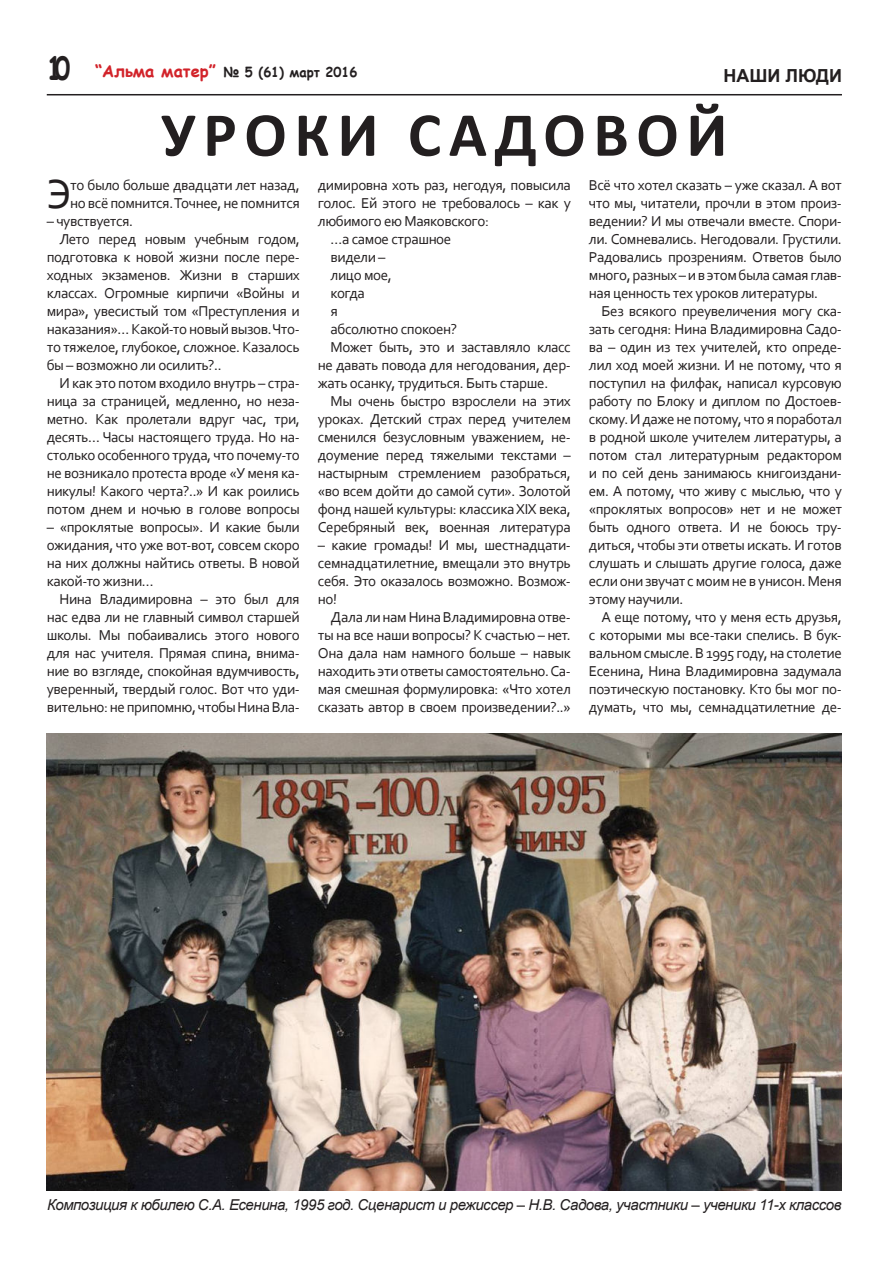
<style>
.page{position:relative;width:893px;height:1263px;background:#fff}
.page>*{position:absolute;margin:0;border:0;box-sizing:border-box;transform-origin:0 0}
.t1{font:700 63px "Calibri";letter-spacing:.12em;color:#231f20}
.t2{font:42.6px "Corbel";color:#231f20}
.t3{font:700 18px "Arial";color:#231f20}
.t4{font:15px/18px "Corbel";letter-spacing:-.025em;color:#231f20;text-align:justify}
.t5{font:italic 15px "Arial";letter-spacing:-.03em;color:#231f20}
.t6{font:700 13.5px "Comic Sans MS";color:#231f20}
.s1{font-size:31.5px}
.s2{font-size:16.5px;color:#d2232a}
</style>
<div class="page">
<hr style="left:47px;top:94px;width:795px;height:1px;background:#231f20">
<img style="left:47px;top:733px;width:795px;height:458px">
<p class="t6" style="left:47px;top:62px;width:312px"><span class="s1">10</span> <span class="s2">“Альма матер”</span> № 5 (61) март 2016</p>
<p class="t3" style="left:723px;top:63px;width:120px">НАШИ ЛЮДИ</p>
<h1 class="t1" style="left:161px;top:95px;width:568px">УРОКИ САДОВОЙ</h1>
<h2 class="t2" style="left:47px;top:167px;width:26px">Э</h2>
<p class="t4" style="left:70px;top:175px;width:231px">то было больше двадцати лет назад, но всё помнится. Точнее, не помнится</p>
<p class="t4" style="left:47px;top:211px;width:88px">– чувствуется.</p>
<p class="t4" style="left:60px;top:229px;width:242px">Лето перед новым учебным годом,</p>
<p class="t4" style="left:47px;top:247px;width:255px">подготовка к новой жизни после пере-</p>
<p class="t4" style="left:47px;top:265px;width:255px">ходных экзаменов. Жизни в старших</p>
<p class="t4" style="left:47px;top:283px;width:255px">классах. Огромные кирпичи «Войны и</p>
<p class="t4" style="left:47px;top:301px;width:255px">мира», увесистый том «Преступления и</p>
<p class="t4" style="left:47px;top:319px;width:255px">наказания»… Какой-то новый вызов. Что-</p>
<p class="t4" style="left:47px;top:337px;width:254px">то тяжелое, глубокое, сложное. Казалось</p>
<p class="t4" style="left:47px;top:355px;width:176px">бы – возможно ли осилить?..</p>
<p class="t4" style="left:60px;top:373px;width:242px">И как это потом входило внутрь – стра-</p>
<p class="t4" style="left:47px;top:391px;width:255px">ница за страницей, медленно, но неза-</p>
<p class="t4" style="left:47px;top:409px;width:255px">метно. Как пролетали вдруг час, три,</p>
<p class="t4" style="left:47px;top:427px;width:255px">десять… Часы настоящего труда. Но на-</p>
<p class="t4" style="left:47px;top:445px;width:255px">столько особенного труда, что почему-то</p>
<p class="t4" style="left:47px;top:463px;width:255px">не возникало протеста вроде «У меня ка-</p>
<p class="t4" style="left:47px;top:481px;width:255px">никулы! Какого черта?..» И как роились</p>
<p class="t4" style="left:47px;top:499px;width:255px">потом днем и ночью в голове вопросы</p>
<p class="t4" style="left:47px;top:517px;width:255px">– «проклятые вопросы». И какие были ожидания, что уже вот-вот, совсем скоро на них должны найтись ответы. В новой какой-то жизни…</p>
<p class="t4" style="left:47px;top:589px;width:255px;text-indent:13px">Нина Владимировна – это был для нас едва ли не главный символ старшей школы. Мы побаивались этого нового для нас учителя. Прямая спина, внима&shy;ние во взгляде, спокойная вдумчивость, уверенный, твердый голос. Вот что уди&shy;вительно: не припомню, чтобы Нина Вла-</p>
<p class="t4" style="left:318px;top:175px;width:255px">димировна хоть раз, негодуя, повысила</p>
<p class="t4" style="left:318px;top:193px;width:254px">голос. Ей этого не требовалось – как у</p>
<p class="t4" style="left:318px;top:211px;width:173px">любимого ею Маяковского:</p>
<p class="t4" style="left:331px;top:229px;width:122px">…а самое страшное</p>
<p class="t4" style="left:331px;top:247px;width:56px">видели –</p>
<p class="t4" style="left:331px;top:265px;width:63px">лицо мое,</p>
<p class="t4" style="left:331px;top:283px;width:36px">когда</p>
<p class="t4" style="left:331px;top:301px;width:9px">я</p>
<p class="t4" style="left:331px;top:319px;width:128px">абсолютно спокоен?</p>
<p class="t4" style="left:331px;top:337px;width:242px">Может быть, это и заставляло класс</p>
<p class="t4" style="left:318px;top:355px;width:255px">не давать повода для негодования, дер-</p>
<p class="t4" style="left:318px;top:373px;width:232px">жать осанку, трудиться. Быть старше.</p>
<p class="t4" style="left:331px;top:391px;width:242px">Мы очень быстро взрослели на этих</p>
<p class="t4" style="left:318px;top:409px;width:255px">уроках. Детский страх перед учителем</p>
<p class="t4" style="left:318px;top:427px;width:255px">сменился безусловным уважением, не-</p>
<p class="t4" style="left:318px;top:445px;width:255px">доумение перед тяжелыми текстами –</p>
<p class="t4" style="left:318px;top:463px;width:255px">настырным стремлением разобраться,</p>
<p class="t4" style="left:318px;top:481px;width:254px">«во всем дойти до самой сути». Золотой</p>
<p class="t4" style="left:318px;top:499px;width:255px">фонд нашей культуры: классика XIX века,</p>
<p class="t4" style="left:318px;top:517px;width:255px">Серебряный век, военная литература</p>
<p class="t4" style="left:318px;top:535px;width:255px">– какие громады! И мы, шестнадцати&shy;семнадцатилетние, вмещали это внутрь себя. Это оказалось возможно. Возмож&shy;но!</p>
<p class="t4" style="left:318px;top:607px;width:255px;text-indent:13px">Дала ли нам Нина Владимировна отве&shy;ты на все наши вопросы? К счастью – нет.<br>Она дала нам намного больше – навык находить эти ответы самостоятельно. Са&shy;мая смешная формулировка: «Что хотел сказать автор в своем произведении?..»</p>
<p class="t4" style="left:589px;top:175px;width:255px">Всё что хотел сказать – уже сказал. А вот что мы, читатели, прочли в этом произ&shy;ведении? И мы отвечали вместе. Спори&shy;ли. Сомневались. Негодовали. Грустили.<br>Радовались прозрениям. Ответов было много, разных – и в этом была самая глав&shy;ная ценность тех уроков литературы.</p>
<p class="t4" style="left:589px;top:301px;width:255px;text-indent:13px">Без всякого преувеличения могу ска&shy;зать сегодня: Нина Владимировна Садо&shy;ва – один из тех учителей, кто опреде&shy;лил ход моей жизни. И не потому, что я поступил на филфак, написал курсовую работу по Блоку и диплом по Достоев&shy;скому. И даже не потому, что я поработал в родной школе учителем литературы, а потом стал литературным редактором и по сей день занимаюсь книгоиздани&shy;ем. А потому, что живу с мыслью, что у «проклятых вопросов» нет и не может быть одного ответа. И не боюсь тру&shy;диться, чтобы эти ответы искать. И готов слушать и слышать другие голоса, даже если они звучат с моим не в унисон. Меня этому научили.</p>
<p class="t4" style="left:589px;top:607px;width:255px;text-indent:13px">А еще потому, что у меня есть друзья, с которыми мы все-таки спелись. В бук&shy;вальном смысле. В 1995 году, на столетие Есенина, Нина Владимировна задумала поэтическую постановку. Кто бы мог по&shy;думать, что мы, семнадцатилетние де-</p>
<p class="t5" style="left:47px;top:1195px;width:796px">Композиция к юбилею С.А. Есенина, 1995 год. Сценарист и режиссер – Н.В. Садова, участники – ученики 11-х классов</p>
</div>
